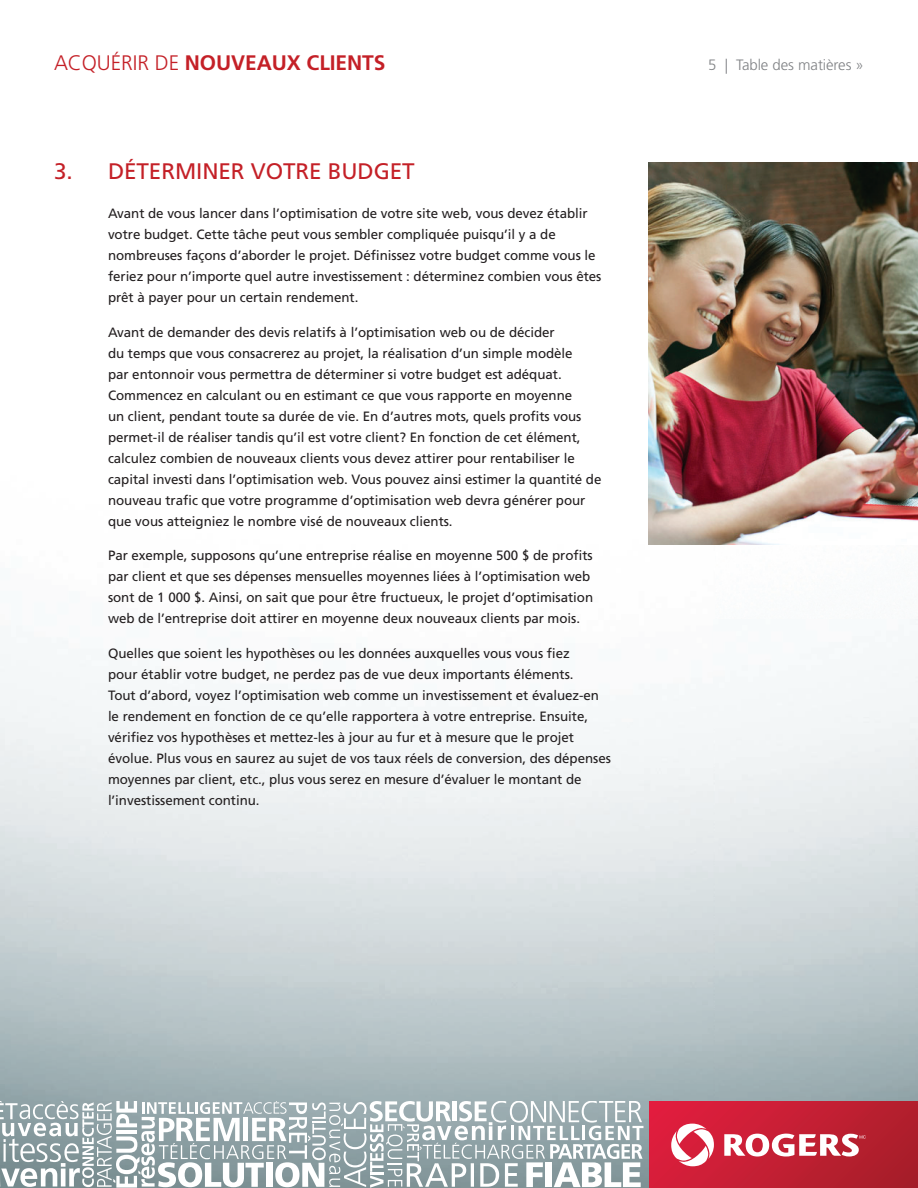
<style>
.page{position:relative;width:918px;height:1188px;background:#fff}
.page>*{position:absolute;margin:0;border:0;box-sizing:border-box;transform-origin:0 0}
.t1{font:22.5px "Frutiger";letter-spacing:-.005em;color:#c42027}
.t2{font:700 21px "Frutiger";letter-spacing:-.005em;color:#c42027}
.t3{font:300 15px "Frutiger";letter-spacing:-.005em;color:#808285}
.t4{font:13.5px/21px "Frutiger";letter-spacing:-.005em;color:#231f20}
.s1{font-weight:300}
</style>
<div class="page">
<img style="left:0;top:544px;width:918px;height:644px">
<div style="left:649px;top:1101px;width:269px;height:87px;background:linear-gradient(to right,#de1e3d,#ab1f2a)"></div>
<svg style="left:724px;top:1133px;width:142px;height:24px"></svg>
<svg style="left:671px;top:1124px;width:43px;height:42px"></svg>
<svg style="left:0;top:1101px;width:643px;height:87px"></svg>
<img style="left:648px;top:162px;width:270px;height:382px">
<h2 class="t2" style="left:54px;top:50px;width:333px"><span class="s1">ACQUÉRIR DE</span> NOUVEAUX CLIENTS</h2>
<h1 class="t1" style="left:54px;top:158px;width:362px">3. DÉTERMINER VOTRE BUDGET</h1>
<p class="t4" style="left:108px;top:203px;width:495px">Avant de vous lancer dans l’optimisation de votre site web, vous devez établir votre budget. Cette tâche peut vous sembler compliquée puisqu’il y a de nombreuses façons d’aborder le projet. Définissez votre budget comme vous le feriez pour n’importe quel autre investissement : déterminez combien vous êtes prêt à payer pour un certain rendement.</p>
<p class="t4" style="left:108px;top:322px;width:495px">Avant de demander des devis relatifs à l’optimisation web ou de décider<br>du temps que vous consacrerez au projet, la réalisation d’un simple modèle<br>par entonnoir vous permettra de déterminer si votre budget est adéquat.<br>Commencez en calculant ou en estimant ce que vous rapporte en moyenne<br>un client, pendant toute sa durée de vie. En d’autres mots, quels profits vous permet-il de réaliser tandis qu’il est votre client? En fonction de cet élément, calculez combien de nouveaux clients vous devez attirer pour rentabiliser le capital investi dans l’optimisation web. Vous pouvez ainsi estimer la quantité de nouveau trafic que votre programme d’optimisation web devra générer pour que vous atteigniez le nombre visé de nouveaux clients.</p>
<p class="t4" style="left:108px;top:545px;width:487px">Par exemple, supposons qu’une entreprise réalise en moyenne 500 $ de profits par client et que ses dépenses mensuelles moyennes liées à l’optimisation web sont de 1 000 $. Ainsi, on sait que pour être fructueux, le projet d’optimisation web de l’entreprise doit attirer en moyenne deux nouveaux clients par mois.</p>
<p class="t4" style="left:108px;top:643px;width:504px">Quelles que soient les hypothèses ou les données auxquelles vous vous fiez<br>pour établir votre budget, ne perdez pas de vue deux importants éléments.<br>Tout d’abord, voyez l’optimisation web comme un investissement et évaluez-en le rendement en fonction de ce qu’elle rapportera à votre entreprise. Ensuite, vérifiez vos hypothèses et mettez-les à jour au fur et à mesure que le projet évolue. Plus vous en saurez au sujet de vos taux réels de conversion, des dépenses moyennes par client, etc., plus vous serez en mesure d’évaluer le montant de l’investissement continu.</p>
<p class="t3" style="left:708px;top:56px;width:157px">5 | Table des matières »</p>
</div>
